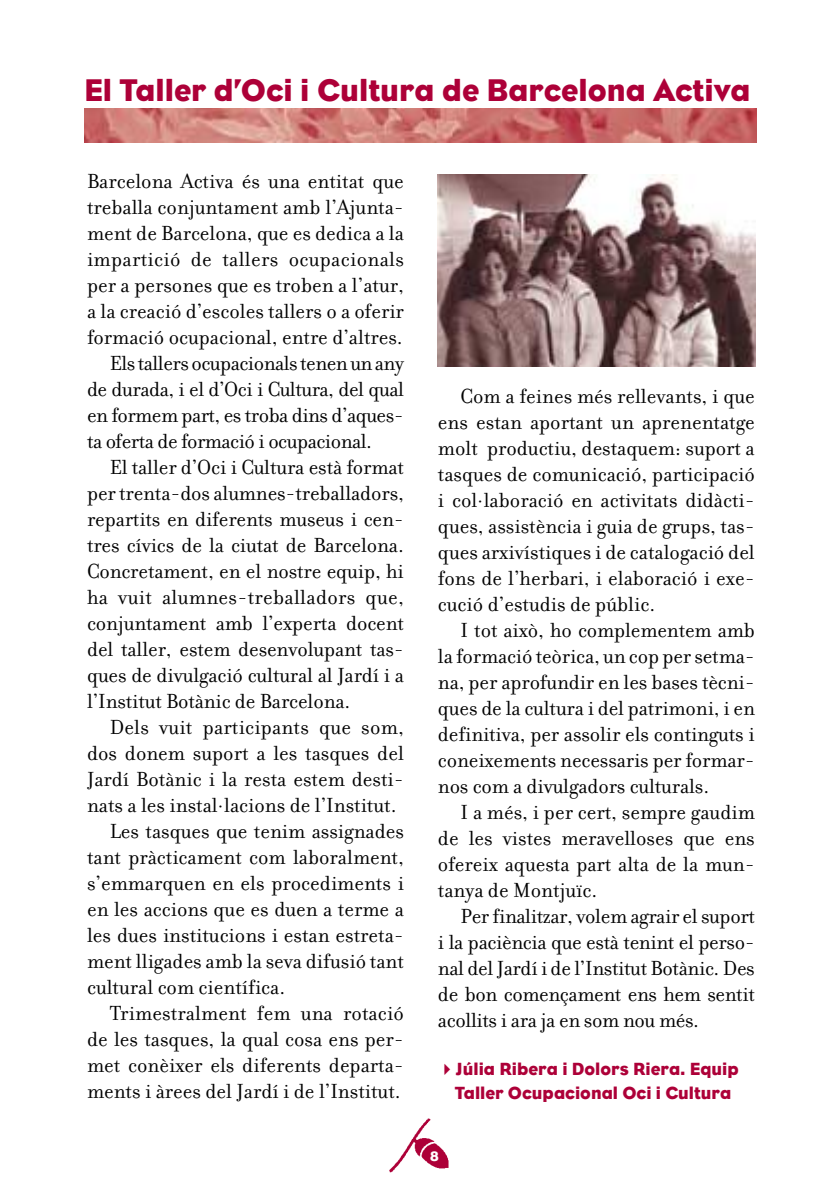
<style>
.page{position:relative;width:840px;height:1190px;background:#fff}
.page>*{position:absolute;margin:0;border:0;box-sizing:border-box;transform-origin:0 0}
.t1{font:32px "Eagle";color:#ad0038}
.t2{font:22px/26px "Filosofia";color:#000;text-align:justify}
.t3{font:22px "Filosofia";letter-spacing:-.02em;color:#000}
.t4{font:18px/24px "Eagle";color:#ad0038}
.t5{font:14px "Eagle";color:#fff}
</style>
<div class="page">
<img style="left:389px;top:1118px;width:60px;height:55px">
<img style="left:84px;top:109px;width:672px;height:34px">
<img style="left:438px;top:175px;width:318px;height:192px">
<h1 class="t1" style="left:84px;top:82px;width:668px">El Taller d’Oci i Cultura de Barcelona Activa</h1>
<p class="t2" style="left:87px;top:171px;width:318px">Barcelona Activa és una entitat que</p>
<p class="t2" style="left:87px;top:197px;width:318px">treballa conjuntament amb l’Ajunta-</p>
<p class="t2" style="left:87px;top:223px;width:318px">ment de Barcelona, que es dedica a la</p>
<p class="t2" style="left:87px;top:249px;width:318px">impartició de tallers ocupacionals</p>
<p class="t2" style="left:87px;top:275px;width:318px">per a persones que es troben a l’atur,</p>
<p class="t2" style="left:87px;top:301px;width:318px">a la creació d’escoles tallers o a oferir</p>
<p class="t2" style="left:87px;top:327px;width:317px">formació ocupacional, entre d’altres.</p>
<p class="t3" style="left:110px;top:354px;width:296px">Els tallers ocupacionals tenen un any</p>
<p class="t3" style="left:87px;top:380px;width:318px">de durada, i el d’Oci i Cultura, del qual</p>
<p class="t3" style="left:87px;top:406px;width:318px">en formem part, es troba dins d’aques-</p>
<p class="t3" style="left:87px;top:432px;width:287px">ta oferta de formació i ocupacional.</p>
<p class="t2" style="left:110px;top:457px;width:296px">El taller d’Oci i Cultura està format</p>
<p class="t2" style="left:87px;top:483px;width:319px">per trenta-dos alumnes-treballadors,</p>
<p class="t2" style="left:87px;top:509px;width:318px">repartits en diferents museus i cen-</p>
<p class="t2" style="left:87px;top:535px;width:318px">tres cívics de la ciutat de Barcelona.</p>
<p class="t2" style="left:87px;top:561px;width:318px">Concretament, en el nostre equip, hi</p>
<p class="t2" style="left:87px;top:587px;width:318px">ha vuit alumnes-treballadors que,</p>
<p class="t2" style="left:87px;top:613px;width:318px">conjuntament amb l’experta docent</p>
<p class="t2" style="left:87px;top:639px;width:318px">del taller, estem desenvolupant tas-</p>
<p class="t2" style="left:87px;top:665px;width:318px">ques de divulgació cultural al Jardí i a</p>
<p class="t2" style="left:87px;top:691px;width:265px">l’Institut Botànic de Barcelona.</p>
<p class="t2" style="left:110px;top:717px;width:296px">Dels vuit participants que som,</p>
<p class="t2" style="left:87px;top:743px;width:318px">dos donem suport a les tasques del</p>
<p class="t2" style="left:87px;top:769px;width:318px">Jardí Botànic i la resta estem desti-</p>
<p class="t2" style="left:87px;top:795px;width:311px">nats a les instal·lacions de l’Institut.</p>
<p class="t2" style="left:110px;top:821px;width:296px">Les tasques que tenim assignades</p>
<p class="t2" style="left:87px;top:847px;width:318px">tant pràcticament com laboralment,</p>
<p class="t2" style="left:87px;top:873px;width:318px">s’emmarquen en els procediments i</p>
<p class="t2" style="left:87px;top:899px;width:318px">en les accions que es duen a terme a</p>
<p class="t2" style="left:87px;top:925px;width:318px">les dues institucions i estan estreta-</p>
<p class="t2" style="left:87px;top:951px;width:318px">ment lligades amb la seva difusió tant</p>
<p class="t2" style="left:87px;top:977px;width:200px">cultural com científica.</p>
<p class="t2" style="left:110px;top:1003px;width:296px">Trimestralment fem una rotació</p>
<p class="t2" style="left:87px;top:1029px;width:318px">de les tasques, la qual cosa ens per-</p>
<p class="t2" style="left:87px;top:1055px;width:318px">met conèixer els diferents departa-</p>
<p class="t2" style="left:87px;top:1081px;width:315px">ments i àrees del Jardí i de l’Institut.</p>
<p class="t2" style="left:438px;top:386px;width:318px;text-indent:23px">Com a feines més rellevants, i que ens estan aportant un aprenentatge molt productiu, destaquem: suport a tasques de comunicació, participació i col·laboració en activitats didàcti&shy;ques, assistència i guia de grups, tas&shy;ques arxivístiques i de catalogació del fons de l’herbari, i elaboració i exe&shy;cució d’estudis de públic.</p>
<p class="t2" style="left:438px;top:620px;width:318px;text-indent:23px">I tot això, ho complementem amb la formació teòrica, un cop per setma&shy;na, per aprofundir en les bases tècni&shy;ques de la cultura i del patrimoni, i en definitiva, per assolir els continguts i coneixements necessaris per formar&shy;nos com a divulgadors culturals.</p>
<p class="t2" style="left:438px;top:802px;width:318px;text-indent:23px">I a més, i per cert, sempre gaudim de les vistes meravelloses que ens ofereix aquesta part alta de la mun&shy;tanya de Montjuïc.</p>
<p class="t2" style="left:438px;top:906px;width:318px;text-indent:23px">Per finalitzar, volem agrair el suport i la paciència que està tenint el perso&shy;nal del Jardí i de l’Institut Botànic. Des de bon començament ens hem sentit acollits i ara ja en som nou més.</p>
<p class="t4" style="left:455px;top:1059px;width:286px">Júlia Ribera i Dolors Riera. Equip<br>Taller Ocupacional Oci i Cultura</p>
<p class="t5" style="left:430px;top:1152px;width:10px">8</p>
</div>
